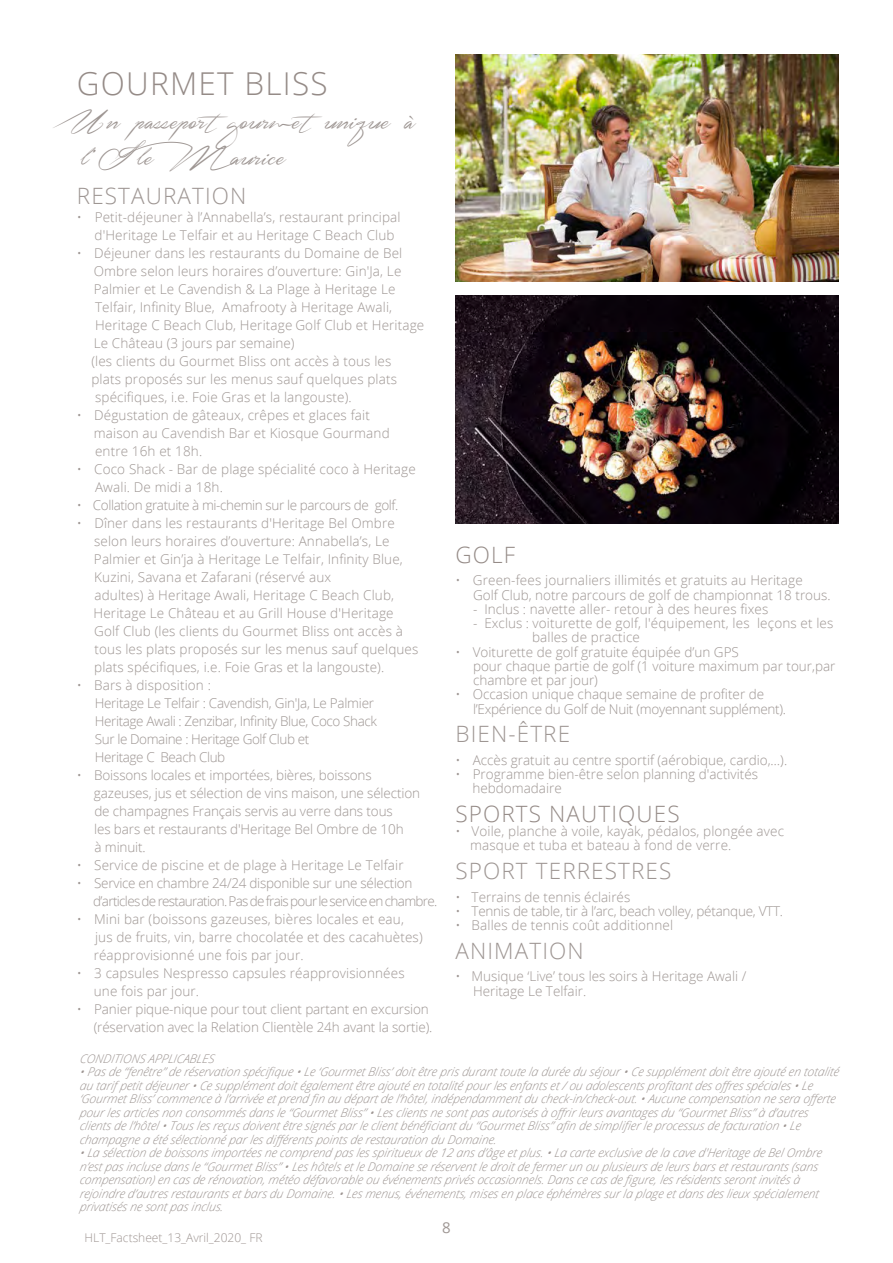
<style>
.page{position:relative;width:893px;height:1263px;background:#fff}
.page>*{position:absolute;margin:0;border:0;box-sizing:border-box;transform-origin:0 0}
.t1{font:300 31.5px "Open Sans";letter-spacing:.04em;color:#958b87}
.t2{font:300 22.5px "Open Sans";letter-spacing:.05em;color:#9e9693}
.t3{font:300 22.5px "Open Sans";letter-spacing:.05em;color:#958b87}
.t4{font:18px/36px "Signarita Zhai";color:#9e9693}
.t5{font:15px "Open Sans";color:#9e9693}
.t6{font:300 13.5px/18px "Open Sans";letter-spacing:.01em;color:#9e9693}
.t7{font:300 13.5px/18px "Open Sans";letter-spacing:-.01em;color:#9e9693}
.t8{font:300 13.5px/18px "Open Sans";letter-spacing:-.03em;color:#9e9693}
.t9{font:300 13.5px/14.2px "Open Sans";letter-spacing:-.02em;color:#9e9693}
.t10{font:300 13.5px/18px "Open Sans";letter-spacing:-.05em;color:#9e9693}
.t11{font:italic 300 12px/13.5px "Open Sans";color:#9e9693}
.t12{font:300 12px "Open Sans";color:#9e9592}
</style>
<div class="page">
<img style="left:455px;top:54px;width:384px;height:228px">
<img style="left:455px;top:295px;width:384px;height:228px">
<h1 class="t1" style="left:77px;top:66px;width:252px">GOURMET BLISS</h1>
<h3 class="t4" style="left:82px;top:110px;width:336px;text-indent:-15px">Un passeportgourmetunique à l'Ile Maurice</h3>
<h2 class="t2" style="left:77px;top:183px;width:171px">RESTAURATION</h2>
<p class="t6" style="left:95px;top:209px;width:308px;text-indent:-18px">• Petit-déjeuner à l’Annabella’s, restaurant principal d'Heritage Le Telfair et au Heritage C Beach Club</p>
<p class="t6" style="left:91px;top:245px;width:334px;text-indent:-15px">• Déjeuner dans les restaurants du Domaine de Bel Ombre selon leurs horaires d’ouverture: Gin'Ja, Le Palmier et Le Cavendish &amp; La Plage à Heritage Le Telfair, Infinity Blue, Amafrooty à Heritage Awali, Heritage C Beach Club, Heritage Golf Club et Heritage Le Château (3 jours par semaine)<br>(les clients du Gourmet Bliss ont accès à tous les<br>plats proposés sur les menus sauf quelques plats spécifiques, i.e. Foie Gras et la langouste).</p>
<p class="t6" style="left:94px;top:407px;width:297px;text-indent:-17px">• Dégustation de gâteaux, crêpes et glaces fait maison au Cavendish Bar et Kiosque Gourmand entre 16h et 18h.</p>
<p class="t6" style="left:95px;top:461px;width:322px;text-indent:-18px">• Coco Shack - Bar de plage spécialité coco à Heritage<br>Awali. De midi a 18h.</p>
<p class="t8" style="left:77px;top:497px;width:323px">• Collation gratuite à mi-chemin sur le parcours de golf.</p>
<p class="t6" style="left:94px;top:515px;width:326px;text-indent:-17px">• Dîner dans les restaurants d'Heritage Bel Ombre selon leurs horaires d’ouverture: Annabella’s, Le Palmier et Gin’ja à Heritage Le Telfair, Infinity Blue, Kuzini, Savana et Zafarani (réservé aux<br>adultes) à Heritage Awali, Heritage C Beach Club, Heritage Le Château et au Grill House d'Heritage Golf Club (les clients du Gourmet Bliss ont accès à tous les plats proposés sur les menus sauf quelques plats spécifiques, i.e. Foie Gras et la langouste).</p>
<p class="t8" style="left:95px;top:677px;width:284px;text-indent:-18px">• Bars à disposition :<br>Heritage Le Telfair : Cavendish, Gin'Ja, Le Palmier Heritage Awali : Zenzibar, Infinity Blue, Coco Shack Sur le Domaine : Heritage Golf Club et<br>Heritage C Beach Club</p>
<p class="t7" style="left:94px;top:767px;width:328px;text-indent:-17px">• Boissons locales et importées, bières, boissons gazeuses, jus et sélection de vins maison, une sélection de champagnes Français servis au verre dans tous<br>les bars et restaurants d'Heritage Bel Ombre de 10h<br>à minuit.</p>
<p class="t6" style="left:77px;top:857px;width:328px">• Service de piscine et de plage à Heritage Le Telfair</p>
<p class="t10" style="left:93px;top:875px;width:346px;text-indent:-16px">• Service en chambre 24/24 disponible sur une sélection d’articles de restauration. Pas de frais pour le service en chambre.</p>
<p class="t6" style="left:94px;top:911px;width:330px;text-indent:-17px">• Mini bar (boissons gazeuses, bières locales et eau, jus de fruits, vin, barre chocolatée et des cacahuètes) réapprovisionné une fois par jour.</p>
<p class="t6" style="left:94px;top:964px;width:312px;text-indent:-17px">• 3 capsules Nespresso capsules réapprovisionnées une fois par jour.</p>
<p class="t7" style="left:77px;top:1000px;width:357px;text-align:right">• Panier pique-nique pour tout client partant en excursion (réservation avec la Relation Clientèle 24h avant la sortie).</p>
<p class="t11" style="left:79px;top:1051px;width:139px">CONDITIONS APPLICABLES</p>
<p class="t11" style="left:79px;top:1065px;width:763px">• Pasde “fenêtre” de réservation sp écifique •Le ‘GourmetBliss’ doitêtre p risduranttoute la durée du séjour•Ce supp lémentdoitêtre ajouté en totalité au tarif p etitdéjeuner•Ce supp lémentdoitégalementêtre ajouté en totalité p ourlesenfantset/ ou adolescentsp rofitantdesoffressp éciales•Le ‘GourmetBliss’ commence à l’arrivée etprend fin au dép artde l’hôtel, indép endammentdu check-in/check-out.•Aucune comp ensation ne sera offerte p ourlesarticlesnon consommésdansle “GourmetBliss” •Lesclientsne sontp asautorisésà offrirleursavantagesdu “GourmetBliss” à d’autres clientsde l’hôtel•Touslesreçusdoiventêtre signésp arle clientbénéficiantdu “GourmetBliss” afin de simp lifierle p rocessusde facturation •Le champ agne a été sélectionné p arlesdifférentsp ointsde restauration du Domaine.</p>
<p class="t11" style="left:79px;top:1146px;width:747px">• La sélection de boissonsimp ortéesne comp rend p aslessp iritueux de 12 ansd’âge etp lus.•La carte exclusive de la cave d'Heritage de BelOmbre n’estp asincluse dansle “GourmetBliss” •Leshôtelsetle Domaine se réserventle droitde fermerun ou p lusieursde leursbarsetrestaurants(sans comp ensation) en casde rénovation, météo défavorable ou événementsp rivésoccasionnels.Dansce casde figure, lesrésidentsserontinvitésà rejoindre d’autresrestaurantsetbarsdu Domaine.•Lesmenus, événements, misesen p lace ép hémèressurla p lage etdansdeslieux sp écialement p rivatisésne sontp asinclus.</p>
<h2 class="t3" style="left:455px;top:542px;width:61px">GOLF</h2>
<p class="t6" style="left:473px;top:574px;width:359px;line-height:14.2px;text-indent:-18px">• Green-fees journaliers illimités et gratuits au Heritage<br>Golf Club, notre parcours de golf de championnat 18 trous.</p>
<p class="t6" style="left:473px;top:600px;width:297px">- Inclus : navette aller- retour à des heures fixes</p>
<p class="t6" style="left:532px;top:616px;width:303px;line-height:14.2px;text-indent:-59px">- Exclus : voiturette de golf, l'équipement, les leçons et les balles de practice</p>
<p class="t6" style="left:473px;top:645px;width:364px;line-height:14.2px;text-indent:-18px">• Voiturette de golf gratuite équipée d’un GPS<br>pour chaque partie de golf (1 voiture maximum par tour,par chambre et par jour)</p>
<p class="t9" style="left:473px;top:688px;width:315px;text-indent:-18px">• Occasion unique chaque semaine de profiter de l’Expérience du Golf de Nuit (moyennant supplément).</p>
<h2 class="t2" style="left:455px;top:721px;width:116px">BIEN-ÊTRE</h2>
<p class="t6" style="left:455px;top:751px;width:333px">• Accès gratuit au centre sportif (aérobique, cardio,…).</p>
<p class="t6" style="left:472px;top:767px;width:287px;line-height:14.2px;text-indent:-17px">• Programme bien-être selon planning d'activités hebdomadaire</p>
<h2 class="t3" style="left:455px;top:801px;width:226px">SPORTS NAUTIQUES</h2>
<p class="t6" style="left:470px;top:824px;width:316px;line-height:14.2px;text-indent:-15px">• Voile, planche à voile, kayak, pédalos, plongée avec masque et tuba et bateau à fond de verre.</p>
<h2 class="t2" style="left:455px;top:858px;width:217px">SPORT TERRESTRES</h2>
<p class="t6" style="left:455px;top:888px;width:176px">• Terrains de tennis éclairés</p>
<p class="t9" style="left:455px;top:904px;width:329px">• Tennis de table, tir à l’arc, beach volley, pétanque, VTT.</p>
<p class="t6" style="left:455px;top:916px;width:219px">• Balles de tennis coût additionnel</p>
<h2 class="t2" style="left:455px;top:938px;width:130px">ANIMATION</h2>
<p class="t6" style="left:473px;top:970px;width:275px;line-height:14.2px;text-indent:-18px">• Musique ‘Live’ tous les soirs à Heritage Awali /<br>Heritage Le Telfair.</p>
<p class="t12" style="left:85px;top:1229px;width:179px">HLT_Factsheet_13_Avril_2020_ FR</p>
<p class="t5" style="left:442px;top:1217px;width:10px">8</p>
</div>
